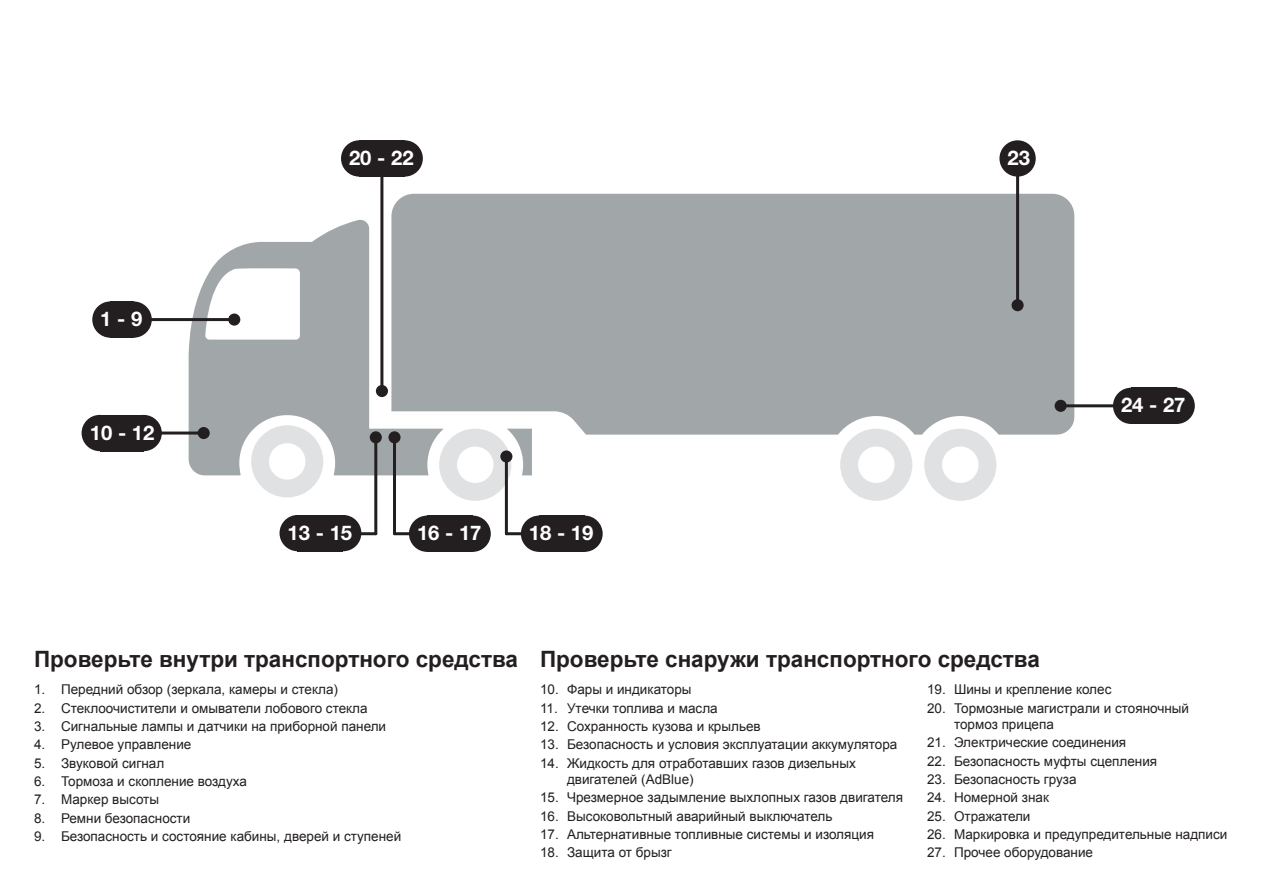
<style>
.page{position:relative;width:1263px;height:893px;background:#fff}
.page>*{position:absolute;margin:0;border:0;box-sizing:border-box;transform-origin:0 0}
.t1{font:700 22.5px "Arial";color:#231f20}
.t2{font:700 20.25px "Helvetica Neue LT Pro";color:#fff}
.t3{font:13.5px/16.2px "Arial";color:#231f20}
</style>
<div class="page">
<svg style="left:189px;top:219px;width:249px;height:256px;fill:#a1a6a8"></svg>
<svg style="left:251px;top:425px;width:72px;height:72px"></svg>
<svg style="left:439px;top:435px;width:93px;height:66px"></svg>
<svg style="left:840px;top:435px;width:72px;height:66px"></svg>
<svg style="left:924px;top:435px;width:72px;height:66px"></svg>
<div style="left:391px;top:194px;width:683px;height:241px;background:#a1a6a8"></div>
<div style="left:228px;top:314px;width:12px;height:12px;background:#231f20;border-radius:50%"></div>
<div style="left:198px;top:427px;width:12px;height:12px;background:#231f20;border-radius:50%"></div>
<div style="left:370px;top:431px;width:12px;height:12px;background:#231f20;border-radius:50%"></div>
<div style="left:100px;top:415px;width:44px;height:36px;background:#231f20"></div>
<div style="left:82px;top:415px;width:36px;height:36px;background:#231f20;border-radius:50%"></div>
<hr style="left:139px;top:318px;width:95px;height:3px;background:#231f20">
<hr style="left:138px;top:431px;width:64px;height:3px;background:#231f20">
<hr style="left:374px;top:441px;width:3px;height:93px;background:#231f20">
<div style="left:126px;top:415px;width:36px;height:36px;background:#231f20;border-radius:50%"></div>
<div style="left:388px;top:431px;width:13px;height:12px;background:#231f20;border-radius:50%"></div>
<div style="left:500px;top:450px;width:12px;height:12px;background:#231f20;border-radius:50%"></div>
<div style="left:1054px;top:400px;width:13px;height:12px;background:#231f20;border-radius:50%"></div>
<hr style="left:393px;top:441px;width:3px;height:93px;background:#231f20">
<hr style="left:505px;top:457px;width:3px;height:77px;background:#231f20">
<div style="left:376px;top:385px;width:12px;height:12px;background:#231f20;border-radius:50%"></div>
<div style="left:1011px;top:299px;width:13px;height:12px;background:#231f20;border-radius:50%"></div>
<hr style="left:380px;top:163px;width:3px;height:228px;background:#231f20">
<hr style="left:1016px;top:169px;width:3px;height:135px;background:#231f20">
<div style="left:110px;top:301px;width:24px;height:37px;background:#231f20"></div>
<div style="left:92px;top:301px;width:37px;height:37px;background:#231f20;border-radius:50%"></div>
<div style="left:115px;top:301px;width:37px;height:37px;background:#231f20;border-radius:50%"></div>
<hr style="left:358px;top:532px;width:18px;height:3px;background:#231f20">
<hr style="left:394px;top:532px;width:19px;height:3px;background:#231f20">
<hr style="left:506px;top:532px;width:19px;height:3px;background:#231f20">
<div style="left:427px;top:516px;width:46px;height:36px;background:#231f20"></div>
<div style="left:409px;top:516px;width:36px;height:36px;background:#231f20;border-radius:50%"></div>
<div style="left:454px;top:516px;width:37px;height:36px;background:#231f20;border-radius:50%"></div>
<div style="left:359px;top:140px;width:46px;height:37px;background:#231f20"></div>
<div style="left:341px;top:140px;width:36px;height:37px;background:#231f20;border-radius:50%"></div>
<div style="left:387px;top:140px;width:36px;height:37px;background:#231f20;border-radius:50%"></div>
<div style="left:539px;top:516px;width:45px;height:36px;background:#231f20"></div>
<div style="left:521px;top:516px;width:36px;height:36px;background:#231f20;border-radius:50%"></div>
<div style="left:566px;top:516px;width:37px;height:36px;background:#231f20;border-radius:50%"></div>
<hr style="left:1062px;top:404px;width:76px;height:3px;background:#231f20">
<div style="left:999px;top:140px;width:37px;height:37px;background:#231f20;border-radius:50%"></div>
<div style="left:1131px;top:388px;width:46px;height:36px;background:#231f20"></div>
<div style="left:1113px;top:388px;width:36px;height:36px;background:#231f20;border-radius:50%"></div>
<div style="left:1158px;top:388px;width:37px;height:36px;background:#231f20;border-radius:50%"></div>
<div style="left:325px;top:515px;width:36px;height:36px;background:#231f20;border-radius:50%"></div>
<div style="left:298px;top:515px;width:45px;height:36px;background:#231f20"></div>
<div style="left:279px;top:515px;width:37px;height:36px;background:#231f20;border-radius:50%"></div>
<p class="t2" style="left:349px;top:145px;width:66px">20 - 22</p>
<p class="t2" style="left:1007px;top:145px;width:24px">23</p>
<p class="t2" style="left:100px;top:306px;width:44px">1 - 9</p>
<p class="t2" style="left:90px;top:420px;width:66px">10 - 12</p>
<p class="t2" style="left:288px;top:521px;width:66px">13 - 15</p>
<p class="t2" style="left:417px;top:521px;width:66px">16 - 17</p>
<p class="t2" style="left:529px;top:521px;width:66px">18 - 19</p>
<p class="t2" style="left:1121px;top:393px;width:66px">24 - 27</p>
<p class="t1" style="left:34px;top:644px;width:486px">Проверьте внутри транспортного средства</p>
<p class="t3" style="left:34px;top:682px;width:305px">1. Передний обзор (зеркала, камеры и стекла)</p>
<p class="t3" style="left:34px;top:700px;width:335px">2. Стеклоочистители и омыватели лобового стекла</p>
<p class="t3" style="left:34px;top:718px;width:354px">3. Сигнальные лампы и датчики на приборной панели</p>
<p class="t3" style="left:34px;top:737px;width:159px">4. Рулевое управление</p>
<p class="t3" style="left:34px;top:755px;width:132px">5. Звуковой сигнал</p>
<p class="t3" style="left:34px;top:773px;width:214px">6. Тормоза и скопление воздуха</p>
<p class="t3" style="left:34px;top:792px;width:127px">7. Маркер высоты</p>
<p class="t3" style="left:34px;top:810px;width:158px">8. Ремни безопасности</p>
<p class="t3" style="left:34px;top:828px;width:369px">9. Безопасность и состояние кабины, дверей и ступеней</p>
<p class="t1" style="left:540px;top:644px;width:501px">Проверьте снаружи транспортного средства</p>
<p class="t3" style="left:540px;top:682px;width:153px">10. Фары и индикаторы</p>
<p class="t3" style="left:540px;top:700px;width:179px">11. Утечки топлива и масла</p>
<p class="t3" style="left:540px;top:718px;width:222px">12. Сохранность кузова и крыльев</p>
<p class="t3" style="left:540px;top:737px;width:359px">13. Безопасность и условия эксплуатации аккумулятора</p>
<p class="t3" style="left:567px;top:755px;width:290px;text-indent:-27px">14. Жидкость для отработавших газов дизельных двигателей (AdBlue)</p>
<p class="t3" style="left:540px;top:790px;width:364px">15. Чрезмерное задымление выхлопных газов двигателя</p>
<p class="t3" style="left:540px;top:808px;width:294px">16. Высоковольтный аварийный выключатель</p>
<p class="t3" style="left:540px;top:826px;width:335px">17. Альтернативные топливные системы и изоляция</p>
<p class="t3" style="left:540px;top:845px;width:133px">18. Защита от брызг</p>
<p class="t3" style="left:927px;top:682px;width:186px">19. Шины и крепление колес</p>
<p class="t3" style="left:954px;top:700px;width:237px;text-indent:-27px">20. Тормозные магистрали и стояночный тормоз прицепа</p>
<p class="t3" style="left:927px;top:735px;width:201px">21. Электрические соединения</p>
<p class="t3" style="left:927px;top:753px;width:232px">22. Безопасность муфты сцепления</p>
<p class="t3" style="left:927px;top:771px;width:151px">23. Безопасность груза</p>
<p class="t3" style="left:927px;top:790px;width:123px">24. Номерной знак</p>
<p class="t3" style="left:927px;top:808px;width:105px">25. Отражатели</p>
<p class="t3" style="left:927px;top:826px;width:302px">26. Маркировка и предупредительные надписи</p>
<p class="t3" style="left:927px;top:845px;width:168px">27. Прочее оборудование</p>
</div>
